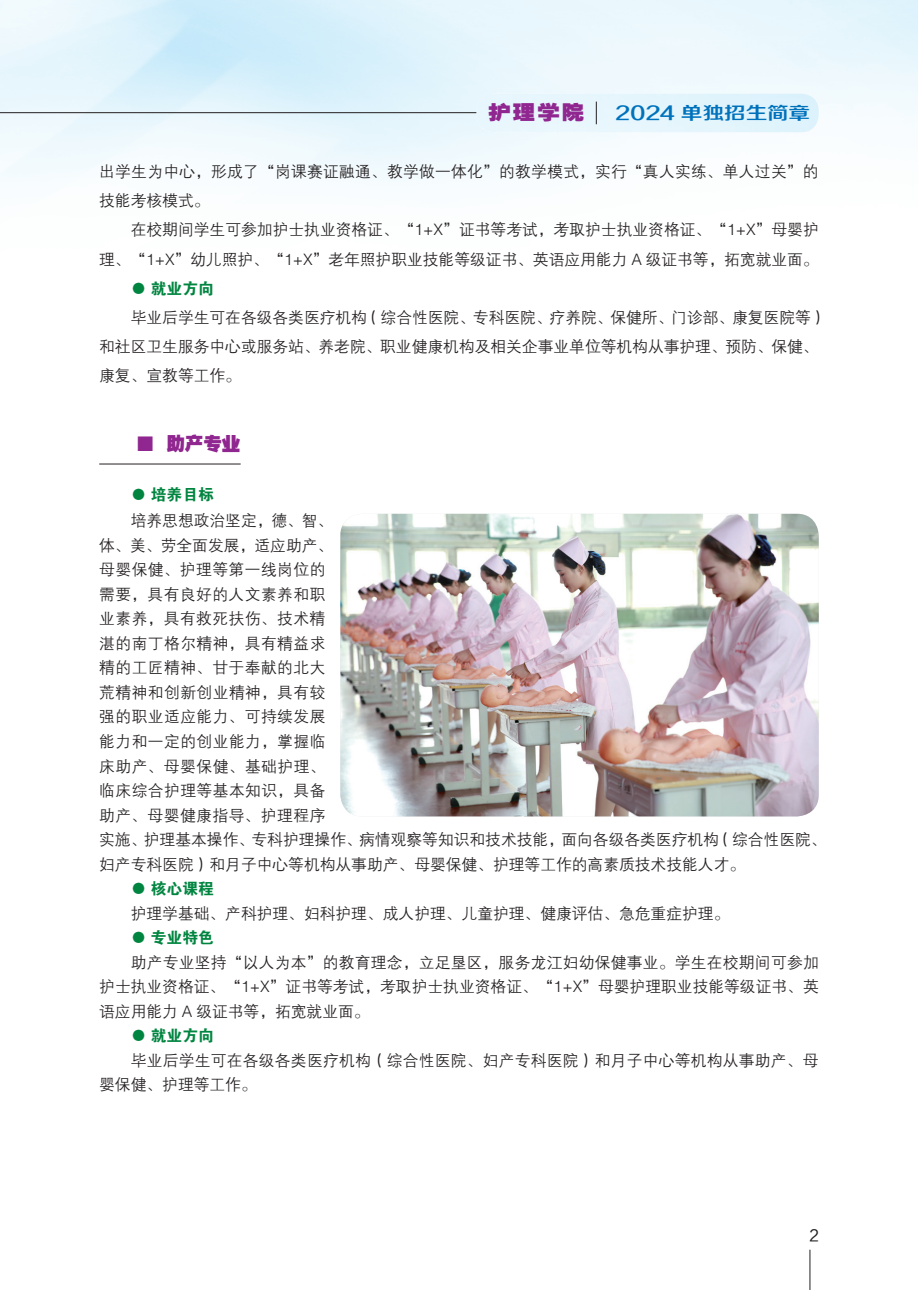
<style>
.page{position:relative;width:918px;height:1290px;background:#fff}
.page>*{position:absolute;margin:0;border:0;box-sizing:border-box;transform-origin:0 0}
.t1{font:19.25px "FZCCHK GBK1 0";color:#90268f;scale:1.15 1}
.t2{font:18.38px "FZCCHK GBK1 0";color:#90268f}
.t3{font:17.5px "FZZZHONGJW GB1 0";letter-spacing:-.005em;color:#0072bc;scale:1.23 1}
.t4{font:15.75px/24.5px "FZZDXK GBK1 0";color:#231f20}
.t5{font:15.75px/24.5px "FZZDXK GBK1 0";letter-spacing:.03em;color:#231f20}
.t6{font:15.75px/29.2px "FZZDXK GBK1 0";letter-spacing:.02em;color:#231f20}
.t7{font:15.75px "FZDHTK GBK1 0";color:#008540}
.t8{font:15.75px "FZLTHK GBK1 0";color:#231f20}
</style>
<div class="page">
<hr style="left:809px;top:1249px;width:1px;height:41px;background:#231f20">
<hr style="left:99px;top:464px;width:142px;height:1px;background:#231f20">
<img style="left:340px;top:514px;width:479px;height:302px">
<svg style="left:596px;top:102px;width:1px;height:22px"></svg>
<hr style="left:0;top:112px;width:476px;height:1px;background:#231f20">
<p class="t1" style="left:488px;top:101px;width:85px">护理学院</p>
<p class="t3" style="left:615px;top:104px;width:160px">2024 单独招生简章</p>
<p class="t6" style="left:99px;top:157px;width:721px">出学生为中心，形成了“岗课赛证融通、教学做一体化”的教学模式，实行“真人实练、单人过关”的技能考核模式。</p>
<p class="t4" style="left:99px;top:216px;width:721px;line-height:29.2px;text-align:right">在校期间学生可参加护士执业资格证、“1+X”证书等考试，考取护士执业资格证、“1+X”母婴护<br>理、“1+X”幼儿照护、“1+X”老年照护职业技能等级证书、英语应用能力 A 级证书等，拓宽就业面。</p>
<p class="t7" style="left:131px;top:280px;width:85px">● 就业方向</p>
<p class="t4" style="left:99px;top:303px;width:729px;line-height:29.1px;text-indent:32px">毕业后学生可在各级各类医疗机构（综合性医院、专科医院、疗养院、保健所、门诊部、康复医院等）和社区卫生服务中心或服务站、养老院、职业健康机构及相关企事业单位等机构从事护理、预防、保健、康复、宣教等工作。</p>
<p class="t2" style="left:136px;top:432px;width:106px">■ 助产专业</p>
<p class="t7" style="left:131px;top:486px;width:85px">● 培养目标</p>
<p class="t5" style="left:99px;top:509px;width:729px;text-indent:32px">培养思想政治坚定，德、智、<br>体、美、劳全面发展，适应助产、<br>母婴保健、护理等第一线岗位的<br>需要，具有良好的人文素养和职<br>业素养，具有救死扶伤、技术精<br>湛的南丁格尔精神，具有精益求<br>精的工匠精神、甘于奉献的北大<br>荒精神和创新创业精神，具有较<br>强的职业适应能力、可持续发展<br>能力和一定的创业能力，掌握临<br>床助产、母婴保健、基础护理、<br>临床综合护理等基本知识，具备<br>助产、母婴健康指导、护理程序<br>实施、护理基本操作、专科护理操作、病情观察等知识和技术技能，面向各级各类医疗机构（综合性医院、妇产专科医院）和月子中心等机构从事助产、母婴保健、护理等工作的高素质技术技能人才。</p>
<p class="t7" style="left:131px;top:880px;width:85px">● 核心课程</p>
<p class="t4" style="left:131px;top:901px;width:600px">护理学基础、产科护理、妇科护理、成人护理、儿童护理、健康评估、急危重症护理。</p>
<p class="t7" style="left:131px;top:929px;width:85px">● 专业特色</p>
<p class="t4" style="left:99px;top:950px;width:721px;text-align:justify;text-indent:32px">助产专业坚持“以人为本”的教育理念，立足垦区，服务龙江妇幼保健事业。学生在校期间可参加护士执业资格证、“1+X”证书等考试，考取护士执业资格证、“1+X”母婴护理职业技能等级证书、英语应用能力 A 级证书等，拓宽就业面。</p>
<p class="t7" style="left:131px;top:1027px;width:85px">● 就业方向</p>
<p class="t4" style="left:99px;top:1048px;width:721px;text-indent:32px">毕业后学生可在各级各类医疗机构（综合性医院、妇产专科医院）和月子中心等机构从事助产、母婴保健、护理等工作。</p>
<p class="t8" style="left:809px;top:1226px;width:11px">2</p>
</div>
